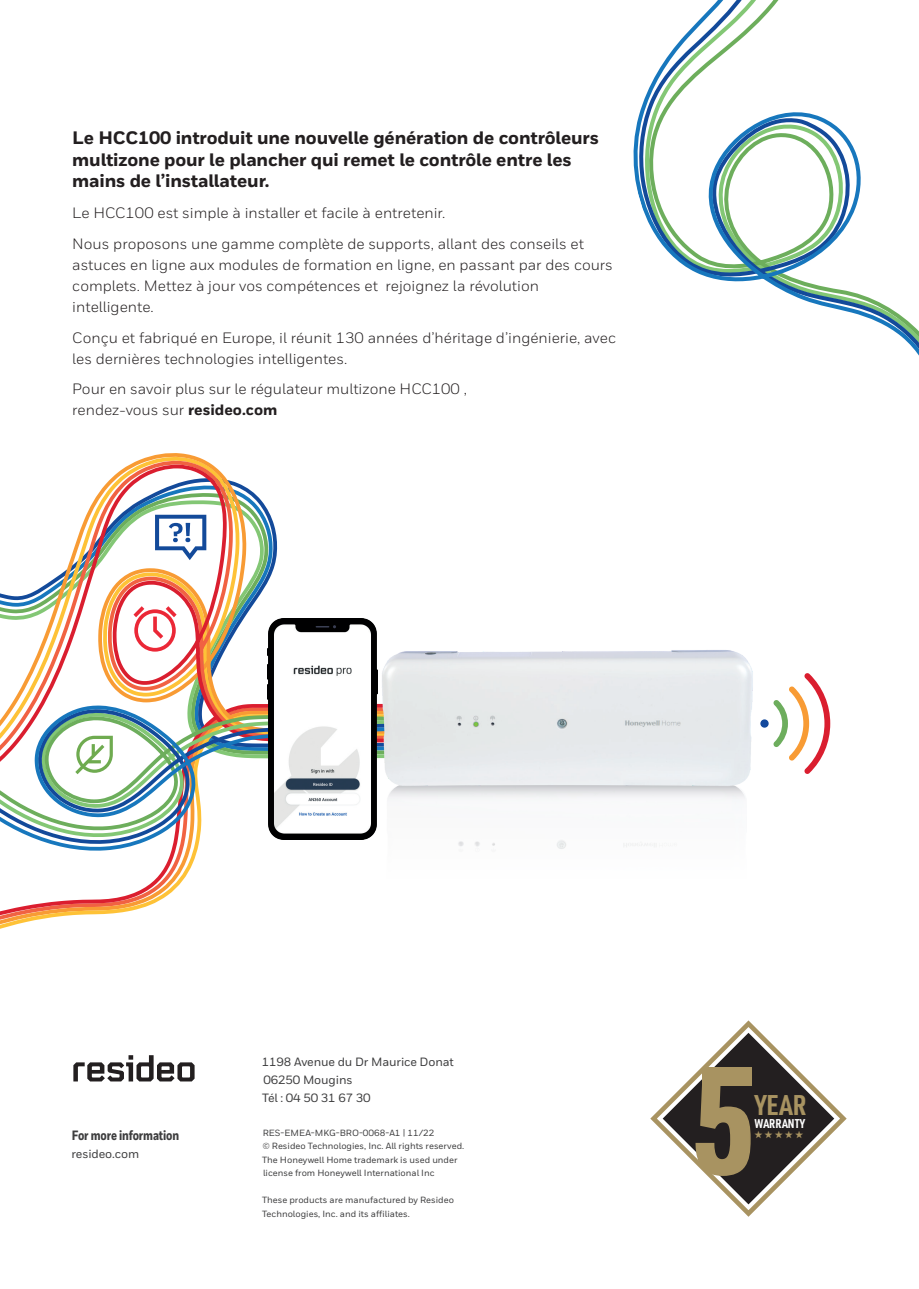
<style>
.page{position:relative;width:919px;height:1289px;background:#fff}
.page>*{position:absolute;margin:0;border:0;box-sizing:border-box;transform-origin:0 0}
.t1{font:700 146.1px "URWDIN Cond";color:#a89361}
.t2{font:700 27.9px "URWDIN Cond";color:#a89361}
.Intro_para{font:800 18px/21.6px "Honeywell Sans";letter-spacing:-.01em;color:#231f20}
.Intro_para-2{font:15px/21px "Honeywell Sans";color:#231f20}
.Cover__Address_Block{font:800 13.5px "Honeywell Cond";letter-spacing:-.01em;color:#3e3e3f}
.t3{font:700 12.45px "URWDIN Cond";color:#fff}
.Cover__Address_Block-2{font:500 12px "Honeywell Sans";letter-spacing:-.01em;color:#3e3e3f}
.Cover__Copyright{font:500 9px/13.5px "Honeywell Sans";color:#3e3e3f}
.s1{font-weight:800}
</style>
<div class="page">
<svg style="left:0;top:852px;width:197px;height:77px"></svg>
<svg style="left:0;top:463px;width:278px;height:240px"></svg>
<svg style="left:0;top:703px;width:267px;height:149px"></svg>
<svg style="left:155px;top:514px;width:51px;height:46px"></svg>
<svg style="left:133px;top:606px;width:43px;height:45px"></svg>
<svg style="left:75px;top:735px;width:38px;height:39px"></svg>
<svg style="left:633px;top:0;width:285px;height:354px"></svg>
<svg style="left:773px;top:673px;width:57px;height:101px"></svg>
<div style="left:760px;top:719px;width:8px;height:8px;background:#13499d;border-radius:50%"></div>
<svg style="left:388px;top:792px;width:357px;height:8px"></svg>
<svg style="left:73px;top:1055px;width:121px;height:26px"></svg>
<img style="left:377px;top:650px;width:376px;height:142px">
<div style="left:264px;top:763px;width:119px;height:137px;background:#fff"></div>
<img style="left:267px;top:618px;width:110px;height:221px">
<svg style="left:650px;top:1020px;width:197px;height:197px"></svg>
<p class="Intro_para" style="left:72px;top:127px;width:528px">Le HCC100 introduit une nouvelle génération de contrôleurs multizone pour le plancher qui remet le contrôle entre les mains de l’installateur.</p>
<p class="Intro_para-2" style="left:72px;top:202px;width:374px">Le HCC100 est simple à installer et facile à entretenir.</p>
<p class="Intro_para-2" style="left:72px;top:233px;width:542px">Nous proposons une gamme complète de supports, allant des conseils et astuces en ligne aux modules de formation en ligne, en passant par des cours complets. Mettez à jour vos compétences et rejoignez la révolution intelligente.</p>
<p class="Intro_para-2" style="left:72px;top:327px;width:545px">Conçu et fabriqué en Europe, il réunit 130 années d’héritage d’ingénierie, avec les dernières technologies intelligentes.</p>
<p class="Intro_para-2" style="left:72px;top:378px;width:396px">Pour en savoir plus sur le régulateur multizone HCC100 , rendez-vous sur <span class="s1">resideo.com</span></p>
<p class="Cover__Address_Block" style="left:72px;top:1127px;width:109px">For more information</p>
<p class="Cover__Address_Block-2" style="left:71px;top:1146px;width:69px">resideo.com</p>
<p class="Cover__Address_Block-2" style="left:262px;top:1055px;width:194px">1198 Avenue du Dr Maurice Donat</p>
<p class="Cover__Address_Block-2" style="left:263px;top:1073px;width:91px">06250 Mougins</p>
<p class="Cover__Address_Block-2" style="left:262px;top:1091px;width:110px">Tél : 04 50 31 67 30</p>
<h2 class="t2" style="left:754px;top:1085px;width:53px">YEAR</h2>
<h1 class="t1" style="left:693px;top:1022px;width:63px">5</h1>
<p class="t3" style="left:754px;top:1115px;width:52px">WARRANTY</p>
<p class="Cover__Copyright" style="left:263px;top:1125px;width:173px">RES-EMEA-MKG-BRO-0068-A1 | 11/22</p>
<p class="Cover__Copyright" style="left:262px;top:1139px;width:204px">© Resideo Technologies, Inc. All rights reserved.<br>The Honeywell Home trademark is used under license from Honeywell International Inc</p>
<p class="Cover__Copyright" style="left:262px;top:1193px;width:193px">These products are manufactured by Resideo<br>Technologies, Inc. and its affiliates.</p>
</div>
